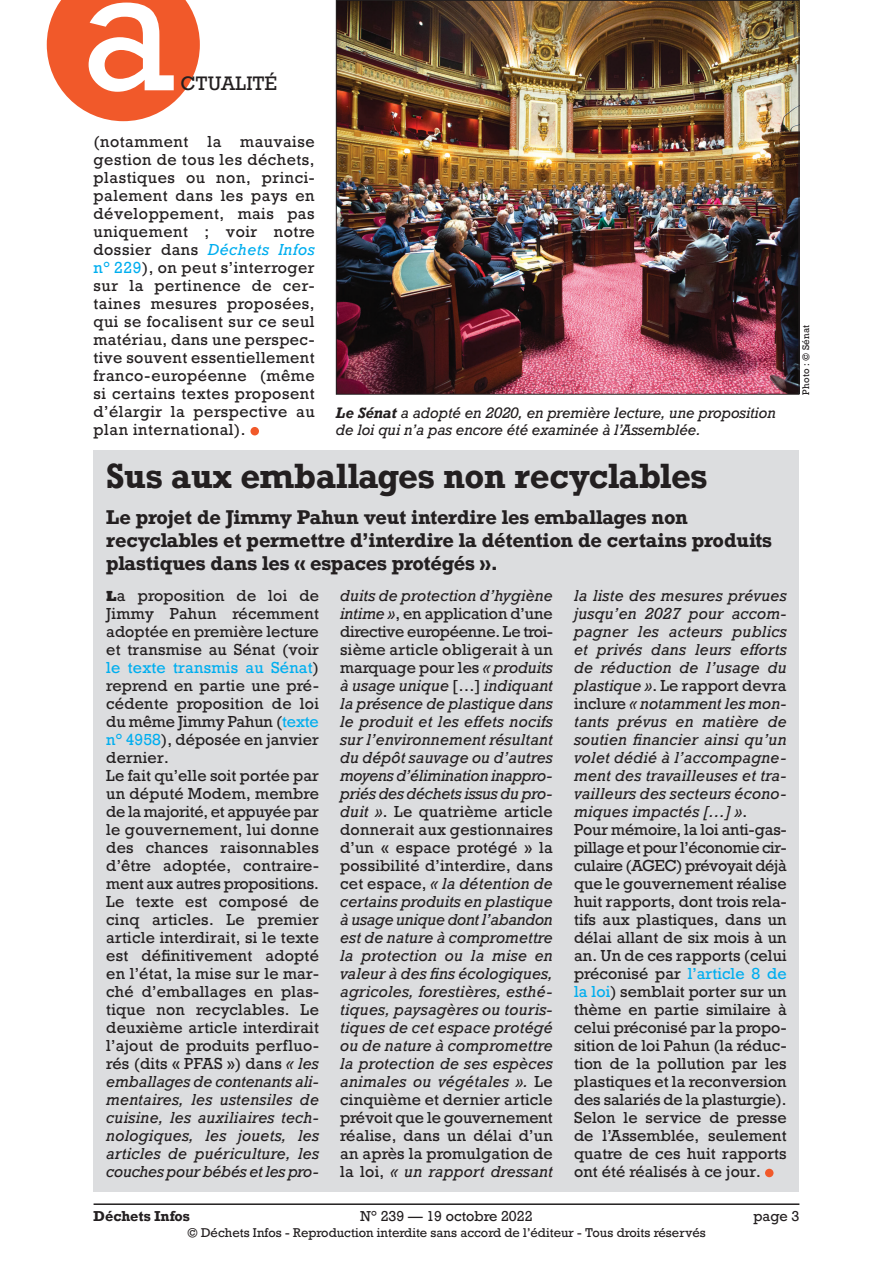
<style>
.page{position:relative;width:893px;height:1263px;background:#fff}
.page>*{position:absolute;margin:0;border:0;box-sizing:border-box;transform-origin:0 0}
.t1{font:166.5px "Rockwell";color:#fff}
.Châpo_12_5pt{font:700 33px "Rockwell";letter-spacing:-.005em;color:#231f20}
.Châpo_12_5pt-2{font:700 18.75px/23.2px "Rockwell";letter-spacing:-.015em;color:#231f20}
.t2{font:18.3px "Rockwell";color:#231f20}
.Texte_courant{font:15px/18px "Rockwell";letter-spacing:.015em;color:#231f20;text-align:justify}
.Texte_courant-2{font:italic 15px/18px "Rockwell";letter-spacing:.015em;color:#231f20;text-align:justify}
.Texte_courant-3{font:15px "Rockwell";letter-spacing:.035em;color:#231f20}
.Légende_photo{font:italic 14.25px/17.2px "Rockwell";letter-spacing:-.005em;color:#231f20}
.t3{font:13.5px "Rockwell";color:#231f20}
.t4{font:700 13.5px "Rockwell";color:#231f20}
.t5{font:12px "Rockwell";color:#231f20}
.Crédit_photo{font:9px "Rockwell";letter-spacing:.015em;color:#231f20}
.s1{font-style:italic;color:#00aeef}
.s2{color:#00aeef}
.s3{font-weight:700}
.s4{font-weight:800}
.s5{font-style:italic}
.s6{font-style:normal}
</style>
<div class="page">
<hr style="left:94px;top:1203px;width:705px;height:2px;background:#231f20">
<div style="left:250px;top:427px;width:9px;height:8px;background:#f1592a;border-radius:50%"></div>
<img style="left:338px;top:2px;width:459px;height:391px">
<div style="left:94px;top:450px;width:705px;height:742px;background:#dcdddf"></div>
<div style="left:765px;top:1169px;width:8px;height:8px;background:#f1592a;border-radius:50%"></div>
<svg style="left:47px;top:0;width:153px;height:121px;background:#f3734b"></svg>
<h1 class="t1" style="left:80px;top:-73px;width:98px">a</h1>
<p class="t2" style="left:180px;top:72px;width:98px">CTUALITÉ</p>
<p class="Texte_courant-3" style="left:94px;top:133px;width:96px">(notamment</p>
<p class="Texte_courant" style="left:207px;top:133px;width:16px">la</p>
<p class="Texte_courant" style="left:94px;top:133px;width:223px;text-indent:147px">mauvaise gestion de tous les déchets, plastiques ou non, princi&shy;palement dans les pays en développement, mais pas uniquement ; voir notre dossier dans <span class="s1">Déchets Infos </span><span class="s2">n° 229</span>), on peut s’interroger sur la pertinence de cer&shy;taines mesures proposées, qui se focalisent sur ce seul matériau, dans une perspec&shy;tive souvent essentiellement franco-européenne (même si certains textes proposent d’élargir la perspective au plan international).</p>
<p class="Légende_photo" style="left:336px;top:405px;width:441px"><span class="s3">Le Sénat</span> a adopté en 2020, en première lecture, une proposition de loi qui n’a pas encore été examinée à l’Assemblée.</p>
<p class="Châpo_12_5pt" style="left:106px;top:454px;width:603px">Sus aux emballages non recyclables</p>
<p class="Châpo_12_5pt-2" style="left:106px;top:505px;width:667px">Le projet de Jimmy Pahun veut interdire les emballages non recyclables et permettre d’interdire la détention de certains produits plastiques dans les « espaces protégés ».</p>
<p class="Texte_courant" style="left:106px;top:587px;width:214px"><span class="s4">L</span>a proposition de loi de Jimmy Pahun récemment adoptée en première lecture et transmise au Sénat (voir <span class="s2">le texte transmis au Sénat</span>) reprend en partie une pré&shy;cédente proposition de loi du même Jimmy Pahun (<span class="s2">texte n° 4958</span>), déposée en janvier dernier.</p>
<p class="Texte_courant" style="left:106px;top:767px;width:214px">Le fait qu’elle soit portée par un député Modem, membre de la majorité, et appuyée par le gouvernement, lui donne des chances raisonnables d’être adoptée, contraire&shy;ment aux autres propositions.</p>
<p class="Texte_courant" style="left:106px;top:893px;width:214px">Le texte est composé de cinq articles. Le premier article interdirait, si le texte est définitivement adopté en l’état, la mise sur le mar&shy;ché d’emballages en plas&shy;tique non recyclables. Le deuxième article interdirait l’ajout de produits perfluo&shy;rés (dits « PFAS ») dans <span class="s5">« les emballages de contenants ali&shy;mentaires, les ustensiles de cuisine, les auxiliaires tech&shy;nologiques, les jouets, les articles de puériculture, les couches pour bébés et les pro-</span></p>
<p class="Texte_courant-2" style="left:340px;top:587px;width:214px">duits de protection d’hygiène intime »<span class="s6">, en application d’une directive européenne. Le troi&shy;sième article obligerait à un marquage pour les</span> « produits à usage unique <span class="s6">[…]</span> indiquant la présence de plastique dans le produit et les effets nocifs sur l’environnement résultant du dépôt sauvage ou d’autres moyens d’élimination inappro&shy;priés des déchets issus du pro&shy;duit »<span class="s6">. Le quatrième article donnerait aux gestionnaires d’un « espace protégé » la possibilité d’interdire, dans cet espace,</span> « la détention de certains produits en plastique à usage unique dont l’abandon est de nature à compromettre la protection ou la mise en valeur à des fins écologiques, agricoles, forestières, esthé&shy;tiques, paysagères ou touris&shy;tiques de cet espace protégé ou de nature à compromettre la protection de ses espèces animales ou végétales ». <span class="s6">Le cinquième et dernier article prévoit que le gouvernement réalise, dans un délai d’un an après la promulgation de la loi,</span> « un rapport dressant</p>
<p class="Texte_courant-2" style="left:574px;top:587px;width:214px">la liste des mesures prévues jusqu’en 2027 pour accom&shy;pagner les acteurs publics et privés dans leurs efforts de réduction de l’usage du plastique »<span class="s6">. Le rapport devra inclure</span> « notamment les mon&shy;tants prévus en matière de soutien financier ainsi qu’un volet dédié à l’accompagne&shy;ment des travailleuses et tra&shy;vailleurs des secteurs écono&shy;miques impactés […] »<span class="s6">.</span></p>
<p class="Texte_courant" style="left:574px;top:821px;width:214px">Pour mémoire, la loi anti-gas&shy;pillage et pour l’économie cir&shy;culaire (AGEC) prévoyait déjà que le gouvernement réalise huit rapports, dont trois rela&shy;tifs aux plastiques, dans un délai allant de six mois à un an. Un de ces rapports (celui préconisé par <span class="s2">l’article 8 de la loi</span>) semblait porter sur un thème en partie similaire à celui préconisé par la propo&shy;sition de loi Pahun (la réduc&shy;tion de la pollution par les plastiques et la reconversion des salariés de la plasturgie).<br>Selon le service de presse de l’Assemblée, seulement quatre de ces huit rapports ont été réalisés à ce jour.</p>
<p class="Crédit_photo" style="left:800px;top:394px;width:71px;rotate:-90deg">Photo : © Sénat</p>
<p class="t4" style="left:94px;top:1207px;width:98px">Déchets Infos</p>
<p class="t3" style="left:360px;top:1207px;width:174px">N° 239 — 19 octobre 2022</p>
<p class="t3" style="left:753px;top:1207px;width:48px">page 3</p>
<p class="t5" style="left:187px;top:1225px;width:520px">© Déchets Infos - Reproduction interdite sans accord de l’éditeur - Tous droits réservés</p>
</div>
